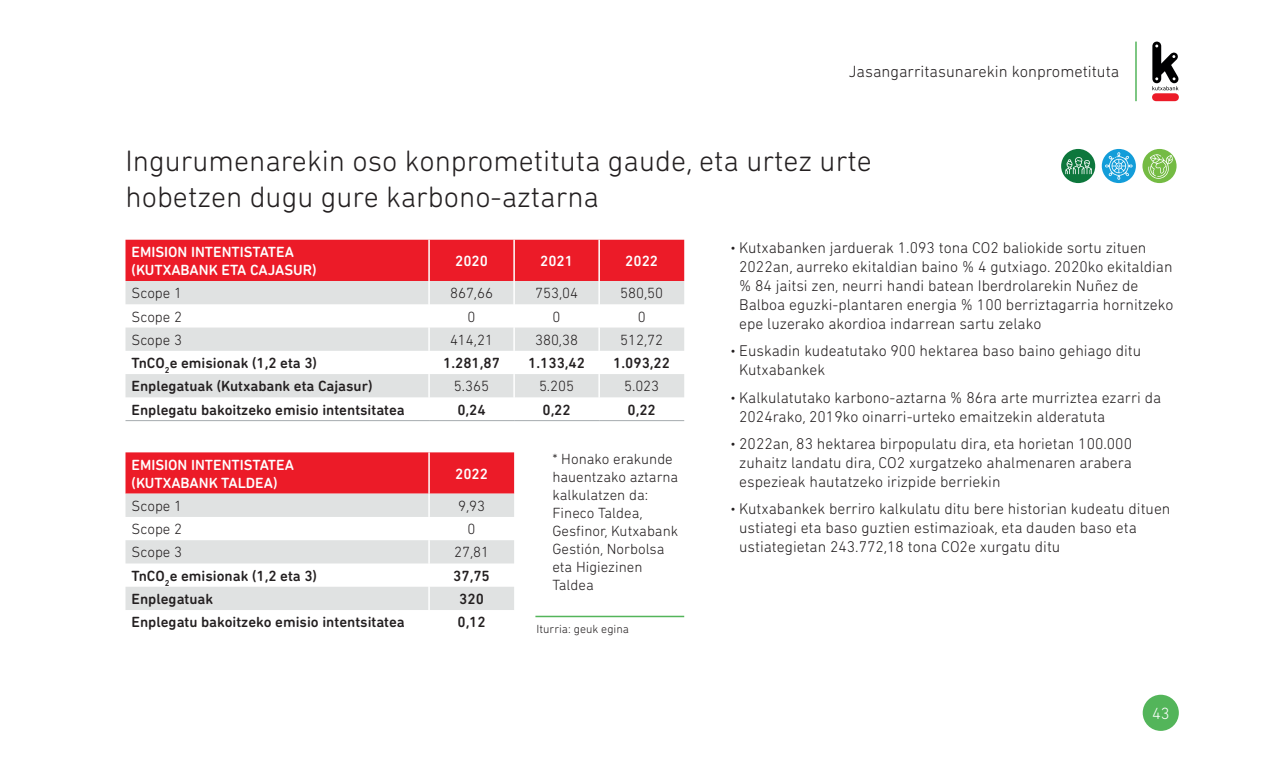
<style>
.page{position:relative;width:1263px;height:766px;background:#fff}
.page>*{position:absolute;margin:0;border:0;box-sizing:border-box;transform-origin:0 0}
.t1{font:300 30px/36px "DIN Next Rounded LT Pro";color:#231f20}
.t2{font:300 16.5px "DIN Next Rounded LT Pro";color:#231f20}
.t3{font:300 16.5px "DIN Next Rounded LT Pro";color:#fff}
.t4{font:300 15.75px/18.9px "DIN Next Rounded LT Pro";color:#231f20}
.t5{font:500 15px "DIN Next Rounded LT Pro";color:#231f20}
.t6{font:300 15px/18px "DIN Next Rounded LT Pro";color:#231f20}
.t7{font:500 15px/18px "DIN Next Rounded LT Pro";color:#fff}
.t8{font:300 12px "DIN Next Rounded LT Pro";color:#231f20}
.s1{font-weight:700;font-size:18px}
</style>
<div class="page">
<div style="left:1143px;top:694px;width:36px;height:36px;background:#53b55a;border-radius:50%"></div>
<hr style="left:1135px;top:42px;width:2px;height:59px;background:#53b55a">
<svg style="left:1152px;top:42px;width:26px;height:48px"></svg>
<div style="left:1152px;top:93px;width:27px;height:8px;background:#ec1b28;border-radius:4px"></div>
<div style="left:1102px;top:149px;width:34px;height:34px;background:#139dd9;border-radius:50%"></div>
<svg style="left:1105px;top:152px;width:27px;height:28px"></svg>
<div style="left:1142px;top:149px;width:34px;height:34px;background:#74bb43;border-radius:50%"></div>
<svg style="left:1148px;top:154px;width:25px;height:25px"></svg>
<div style="left:1061px;top:149px;width:34px;height:34px;background:#0d773c;border-radius:50%"></div>
<svg style="left:1065px;top:157px;width:27px;height:17px"></svg>
<div style="left:125px;top:240px;width:559px;height:41px;background:#ec1b28"></div>
<svg style="left:125px;top:281px;width:559px;height:116px;fill:#e0e2e2"></svg>
<hr style="left:428px;top:240px;width:2px;height:41px;background:#fff">
<hr style="left:513px;top:240px;width:2px;height:41px;background:#fff">
<hr style="left:598px;top:240px;width:2px;height:41px;background:#fff">
<hr style="left:428px;top:281px;width:2px;height:23px;background:#fff">
<hr style="left:513px;top:281px;width:2px;height:23px;background:#fff">
<hr style="left:598px;top:281px;width:2px;height:23px;background:#fff">
<hr style="left:428px;top:304px;width:2px;height:23px;background:#fff">
<hr style="left:513px;top:304px;width:2px;height:23px;background:#fff">
<hr style="left:598px;top:304px;width:2px;height:23px;background:#fff">
<hr style="left:428px;top:327px;width:2px;height:24px;background:#fff">
<hr style="left:513px;top:327px;width:2px;height:24px;background:#fff">
<hr style="left:598px;top:327px;width:2px;height:24px;background:#fff">
<hr style="left:428px;top:351px;width:2px;height:23px;background:#fff">
<hr style="left:513px;top:351px;width:2px;height:23px;background:#fff">
<hr style="left:598px;top:351px;width:2px;height:23px;background:#fff">
<hr style="left:428px;top:374px;width:2px;height:23px;background:#fff">
<hr style="left:513px;top:374px;width:2px;height:23px;background:#fff">
<hr style="left:598px;top:374px;width:2px;height:23px;background:#fff">
<hr style="left:125px;top:420px;width:304px;height:1px;background:#a5abae">
<hr style="left:429px;top:420px;width:85px;height:1px;background:#a5abae">
<hr style="left:514px;top:420px;width:85px;height:1px;background:#a5abae">
<hr style="left:599px;top:420px;width:85px;height:1px;background:#a5abae">
<div style="left:125px;top:452px;width:389px;height:41px;background:#ec1b28"></div>
<svg style="left:125px;top:493px;width:389px;height:117px;fill:#e0e2e2"></svg>
<hr style="left:428px;top:452px;width:2px;height:41px;background:#fff">
<hr style="left:428px;top:493px;width:2px;height:24px;background:#fff">
<hr style="left:428px;top:517px;width:2px;height:23px;background:#fff">
<hr style="left:428px;top:540px;width:2px;height:23px;background:#fff">
<hr style="left:428px;top:563px;width:2px;height:23px;background:#fff">
<hr style="left:428px;top:586px;width:2px;height:24px;background:#fff">
<hr style="left:535px;top:615px;width:149px;height:2px;background:#53b55a">
<p class="t2" style="left:849px;top:62px;width:272px">Jasangarritasunarekin konprometituta</p>
<h1 class="t1" style="left:125px;top:143px;width:748px">Ingurumenarekin oso konprometituta gaude, eta urtez urte hobetzen dugu gure karbono-aztarna</h1>
<p class="t7" style="left:131px;top:243px;width:187px">EMISION INTENTISTATEA (KUTXABANK ETA CAJASUR)</p>
<p class="t7" style="left:455px;top:252px;width:34px">2020</p>
<p class="t7" style="left:540px;top:252px;width:34px">2021</p>
<p class="t7" style="left:625px;top:252px;width:34px">2022</p>
<p class="t6" style="left:131px;top:284px;width:52px">Scope 1</p>
<p class="t6" style="left:450px;top:284px;width:45px">867,66</p>
<p class="t6" style="left:535px;top:284px;width:45px">753,04</p>
<p class="t6" style="left:620px;top:284px;width:45px">580,50</p>
<p class="t6" style="left:131px;top:307px;width:52px">Scope 2</p>
<p class="t6" style="left:468px;top:307px;width:9px">0</p>
<p class="t6" style="left:553px;top:307px;width:9px">0</p>
<p class="t6" style="left:638px;top:307px;width:9px">0</p>
<p class="t6" style="left:131px;top:330px;width:52px">Scope 3</p>
<p class="t6" style="left:450px;top:330px;width:45px">414,21</p>
<p class="t6" style="left:535px;top:330px;width:45px">380,38</p>
<p class="t6" style="left:620px;top:330px;width:45px">512,72</p>
<p class="t5" style="left:131px;top:354px;width:187px">TnCO<sub>2</sub>e emisionak (1,2 eta 3)</p>
<p class="t5" style="left:443px;top:354px;width:58px">1.281,87</p>
<p class="t5" style="left:528px;top:354px;width:58px">1.133,42</p>
<p class="t5" style="left:613px;top:354px;width:58px">1.093,22</p>
<p class="t5" style="left:131px;top:377px;width:243px">Enplegatuak (Kutxabank eta Cajasur)</p>
<p class="t6" style="left:454px;top:377px;width:37px">5.365</p>
<p class="t6" style="left:539px;top:377px;width:37px">5.205</p>
<p class="t6" style="left:624px;top:377px;width:37px">5.023</p>
<p class="t5" style="left:131px;top:400px;width:275px">Enplegatu bakoitzeko emisio intentsitatea</p>
<p class="t5" style="left:457px;top:400px;width:30px">0,24</p>
<p class="t5" style="left:542px;top:400px;width:30px">0,22</p>
<p class="t5" style="left:627px;top:400px;width:30px">0,22</p>
<p class="t4" style="left:739px;top:238px;width:436px;text-indent:-9px"><span class="s1">·</span> Kutxabanken jarduerak 1.093 tona CO2 baliokide sortu zituen 2022an, aurreko ekitaldian baino % 4 gutxiago. 2020ko ekitaldian % 84 jaitsi zen, neurri handi batean Iberdrolarekin Nuñez de Balboa eguzki-plantaren energia % 100 berriztagarria hornitzeko epe luzerako akordioa indarrean sartu zelako</p>
<p class="t4" style="left:739px;top:341px;width:403px;text-indent:-9px"><span class="s1">·</span> Euskadin kudeatutako 900 hektarea baso baino gehiago ditu<br>Kutxabankek</p>
<p class="t4" style="left:739px;top:387px;width:424px;text-indent:-9px"><span class="s1">·</span> Kalkulatutako karbono-aztarna % 86ra arte murriztea ezarri da<br>2024rako, 2019ko oinarri-urteko emaitzekin alderatuta</p>
<p class="t4" style="left:739px;top:434px;width:394px;text-align:justify;text-indent:-9px"><span class="s1">·</span> 2022an, 83 hektarea birpopulatu dira, eta horietan 100.000 zuhaitz landatu dira, CO2 xurgatzeko ahalmenaren arabera espezieak hautatzeko irizpide berriekin</p>
<p class="t4" style="left:739px;top:499px;width:433px;text-indent:-9px"><span class="s1">·</span> Kutxabankek berriro kalkulatu ditu bere historian kudeatu dituen ustiategi eta baso guztien estimazioak, eta dauden baso eta ustiategietan 243.772,18 tona CO2e xurgatu ditu</p>
<p class="t6" style="left:552px;top:449px;width:127px">* Honako erakunde hauentzako aztarna kalkulatzen da:<br>Fineco Taldea,<br>Gesfinor, Kutxabank<br>Gestión, Norbolsa eta Higiezinen<br>Taldea</p>
<p class="t8" style="left:536px;top:622px;width:94px">Iturria: geuk egina</p>
<p class="t7" style="left:131px;top:455px;width:164px">EMISION INTENTISTATEA (KUTXABANK TALDEA)</p>
<p class="t7" style="left:455px;top:464px;width:34px">2022</p>
<p class="t6" style="left:131px;top:496px;width:52px">Scope 1</p>
<p class="t6" style="left:458px;top:496px;width:29px">9,93</p>
<p class="t6" style="left:131px;top:520px;width:52px">Scope 2</p>
<p class="t6" style="left:468px;top:520px;width:9px">0</p>
<p class="t6" style="left:131px;top:543px;width:52px">Scope 3</p>
<p class="t6" style="left:454px;top:543px;width:37px">27,81</p>
<p class="t5" style="left:131px;top:566px;width:187px">TnCO<sub>2</sub>e emisionak (1,2 eta 3)</p>
<p class="t5" style="left:453px;top:566px;width:38px">37,75</p>
<p class="t5" style="left:131px;top:590px;width:83px">Enplegatuak</p>
<p class="t5" style="left:459px;top:590px;width:26px">320</p>
<p class="t5" style="left:131px;top:613px;width:275px">Enplegatu bakoitzeko emisio intentsitatea</p>
<p class="t5" style="left:457px;top:613px;width:30px">0,12</p>
<p class="t3" style="left:1152px;top:703px;width:19px">43</p>
</div>
